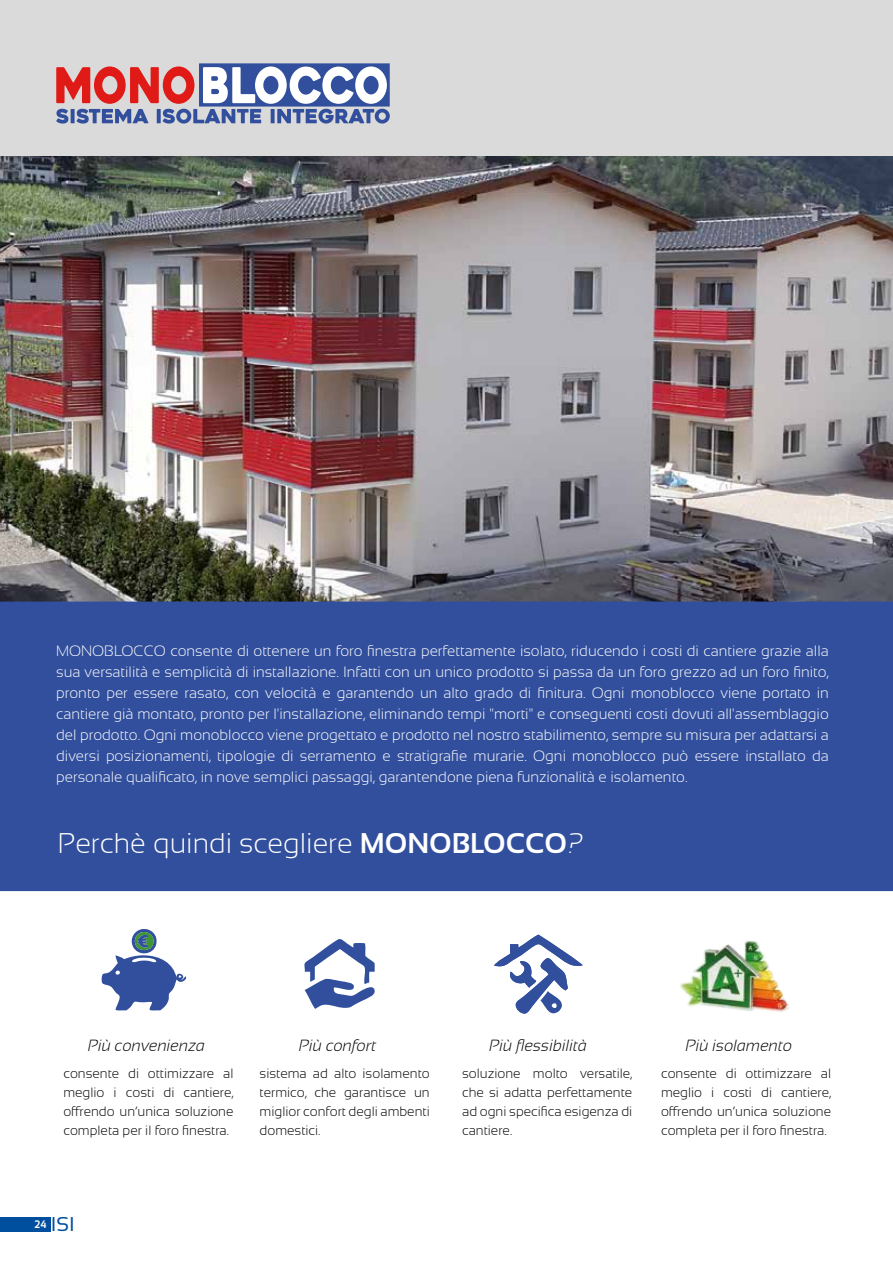
<style>
.page{position:relative;width:893px;height:1263px;background:#fff}
.page>*{position:absolute;margin:0;border:0;box-sizing:border-box;transform-origin:0 0}
.t1{font:300 28.5px "Sansation";color:#fff}
.t2{font:19.95px "Sansation";color:#004f9f}
.t3{font:19.95px "Sansation";color:#004f9f}
.t4{font:italic 300 16.2px "Sansation";color:#000}
.t5{font:300 15px/21px "Sansation";color:#fffefe;text-align:justify}
.t6{font:300 13.5px/18.9px "Sansation";color:#000;text-align:justify}
.t7{font:700 10.95px "Sansation";color:#fff}
.s1{font-weight:700}
.s2{font-style:italic}
.s3{font-weight:700;font-size:10.95px;color:#fff}
</style>
<div class="page">
<svg style="left:101px;top:929px;width:86px;height:82px"></svg>
<svg style="left:304px;top:939px;width:71px;height:70px"></svg>
<svg style="left:494px;top:934px;width:89px;height:80px"></svg>
<img style="left:680px;top:940px;width:108px;height:72px">
<img style="left:0;top:155px;width:893px;height:446px">
<div style="left:0;top:0;width:893px;height:155px;background:#dadada"></div>
<div style="left:199px;top:63px;width:191px;height:44px;border:2px solid #314f9d"></div>
<svg style="left:56px;top:66px;width:334px;height:58px"></svg>
<div style="left:0;top:601px;width:893px;height:290px;background:#314f9d"></div>
<div style="left:0;top:1217px;width:50px;height:14px;background:#004f9f"></div>
<p class="t5" style="left:56px;top:641px;width:774px">MONOBLOCCO consente di ottenere un foro finestra perfettamente isolato, riducendo i costi di cantiere grazie alla sua versatilità e semplicità di installazione. Infatti con un unico prodotto si passa da un foro grezzo ad un foro finito, pronto per essere rasato, con velocità e garantendo un alto grado di finitura. Ogni monoblocco viene portato in cantiere già montato, pronto per l'installazione, eliminando tempi "morti" e conseguenti costi dovuti all'assemblaggio del prodotto. Ogni monoblocco viene progettato e prodotto nel nostro stabilimento, sempre su misura per adattarsi a diversi posizionamenti, tipologie di serramento e stratigrafie murarie. Ogni monoblocco può essere installato da personale qualificato, in nove semplici passaggi, garantendone piena funzionalità e isolamento.</p>
<h1 class="t1" style="left:58px;top:827px;width:527px">Perchè quindi scegliere <span class="s1">MONOBLOCCO</span><span class="s2">?</span></h1>
<p class="t4" style="left:88px;top:1037px;width:118px">Più convenienza</p>
<p class="t6" style="left:63px;top:1064px;width:172px">consente di ottimizzare al meglio i costi di cantiere, offrendo un’unica soluzione completa per il foro finestra.</p>
<p class="t4" style="left:299px;top:1037px;width:79px">Più confort</p>
<p class="t6" style="left:260px;top:1064px;width:172px">sistema ad alto isolamento termico, che garantisce un miglior confort degli ambenti domestici.</p>
<h2 class="t2" style="left:35px;top:1213px;width:42px"><span class="s3">24</span> ISI</h2>
<h2 class="t3" style="left:51px;top:1212px;width:24px">is i</h2>
<p class="t7" style="left:33px;top:1218px;width:15px">1820</p>
<p class="t4" style="left:490px;top:1037px;width:99px">Più flessibilità</p>
<p class="t6" style="left:462px;top:1064px;width:172px">soluzione molto versatile, che si adatta perfettamente ad ogni specifica esigenza di cantiere.</p>
<p class="t4" style="left:686px;top:1037px;width:108px">Più isolamento</p>
<p class="t6" style="left:661px;top:1064px;width:172px">consente di ottimizzare al meglio i costi di cantiere, offrendo un’unica soluzione completa per il foro finestra.</p>
</div>
